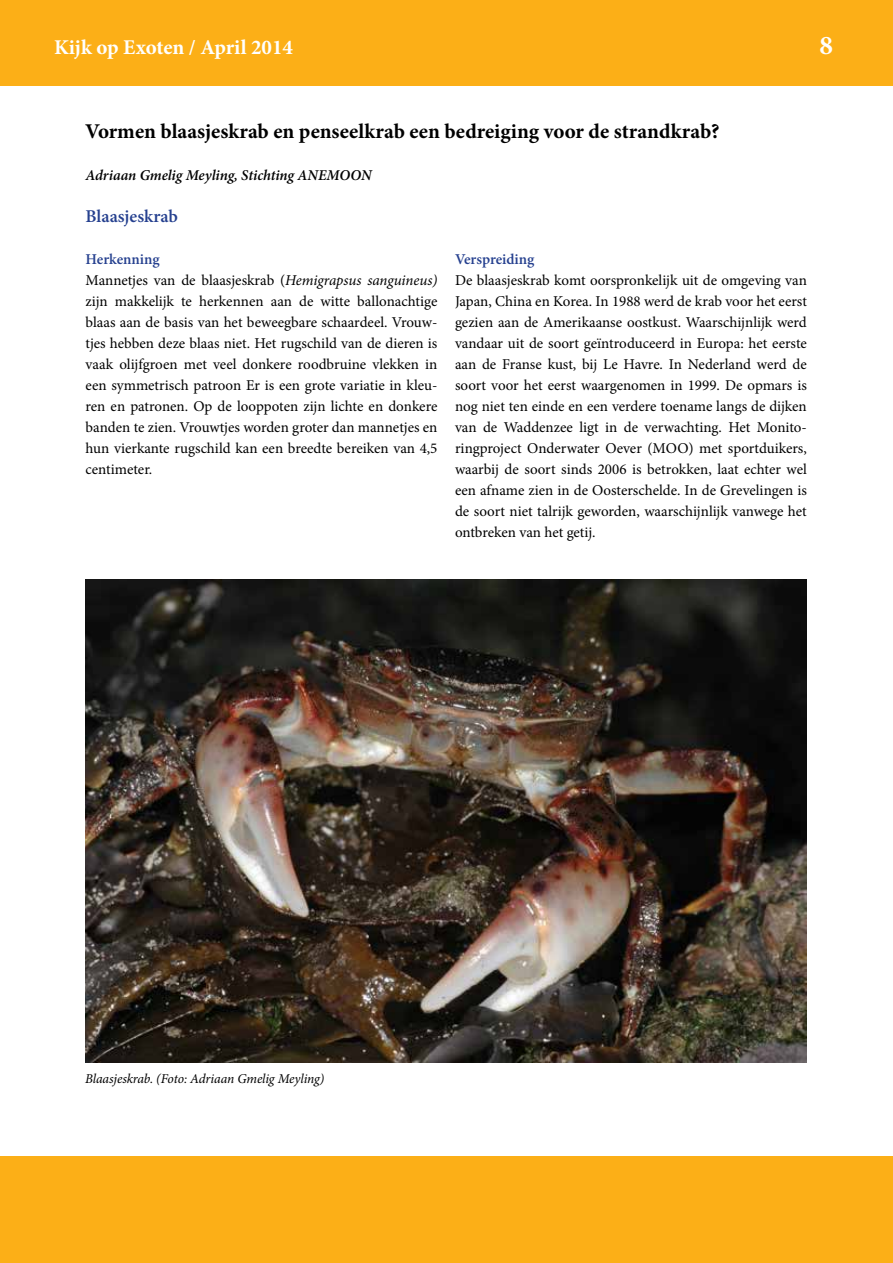
<style>
.page{position:relative;width:893px;height:1263px;background:#fff}
.page>*{position:absolute;margin:0;border:0;box-sizing:border-box;transform-origin:0 0}
.t1{font:700 27px "Minion Pro";color:#fff}
.t2{font:700 21px "Minion Pro";color:#000}
.t3{font:700 21px "Minion Pro";letter-spacing:-.005em;color:#fff}
.t4{font:600 18px "Minion Pro";color:#25408f}
.t5{font:15px/21px "Minion Pro";color:#000;text-align:justify}
.t6{font:italic 600 15px "Minion Pro";letter-spacing:-.01em;color:#000}
.t7{font:600 15px "Minion Pro";letter-spacing:-.005em;color:#25408f}
.t8{font:italic 13.5px "Minion Pro";letter-spacing:-.01em;color:#000}
.s1{font-weight:600;color:#25408f}
.s2{font-style:italic}
</style>
<div class="page">
<div style="left:0;top:1157px;width:893px;height:106px;background:#fcaf17"></div>
<div style="left:0;top:0;width:893px;height:85px;background:#fcaf17"></div>
<img style="left:86px;top:579px;width:721px;height:483px">
<h2 class="t3" style="left:54px;top:32px;width:240px">Kijk op Exoten / April 2014</h2>
<h1 class="t1" style="left:819px;top:26px;width:15px">8</h1>
<h2 class="t2" style="left:85px;top:116px;width:636px">Vormen blaasjeskrab en penseelkrab een bedreiging voor de strandkrab?</h2>
<p class="t6" style="left:86px;top:165px;width:288px">Adriaan Gmelig Meyling, Stichting ANEMOON</p>
<p class="t4" style="left:86px;top:204px;width:94px">Blaasjeskrab</p>
<p class="t5" style="left:86px;top:249px;width:353px;text-align:left"><span class="s1">Herkenning<br></span>Mannetjes van de blaasjeskrab (<span class="s2">Hemigrapsus sanguineus) </span>zijn makkelijk te herkennen aan de witte ballonachtige blaas aan de basis van het beweegbare schaardeel. Vrouw&shy;tjes hebben deze blaas niet. Het rugschild van de dieren is vaak olijfgroen met veel donkere roodbruine vlekken in een symmetrisch patroon Er is een grote variatie in kleu&shy;ren en patronen. Op de looppoten zijn lichte en donkere banden te zien. Vrouwtjes worden groter dan mannetjes en hun vierkante rugschild kan een breedte bereiken van 4,5 centimeter.</p>
<p class="t7" style="left:455px;top:249px;width:81px">Verspreiding</p>
<p class="t5" style="left:455px;top:270px;width:353px">De blaasjeskrab komt oorspronkelijk uit de omgeving van Japan, China en Korea. In 1988 werd de krab voor het eerst gezien aan de Amerikaanse oostkust. Waarschijnlijk werd vandaar uit de soort geïntroduceerd in Europa: het eerste aan de Franse kust, bij Le Havre. In Nederland werd de soort voor het eerst waargenomen in 1999. De opmars is nog niet ten einde en een verdere toename langs de dijken van de Waddenzee ligt in de verwachting. Het Monito&shy;ringproject Onderwater Oever (MOO) met sportduikers, waarbij de soort sinds 2006 is betrokken, laat echter wel een afname zien in de Oosterschelde. In de Grevelingen is de soort niet talrijk geworden, waarschijnlijk vanwege het ontbreken van het getij.</p>
<p class="t8" style="left:85px;top:1069px;width:241px">Blaasjeskrab. (Foto: Adriaan Gmelig Meyling)</p>
</div>
